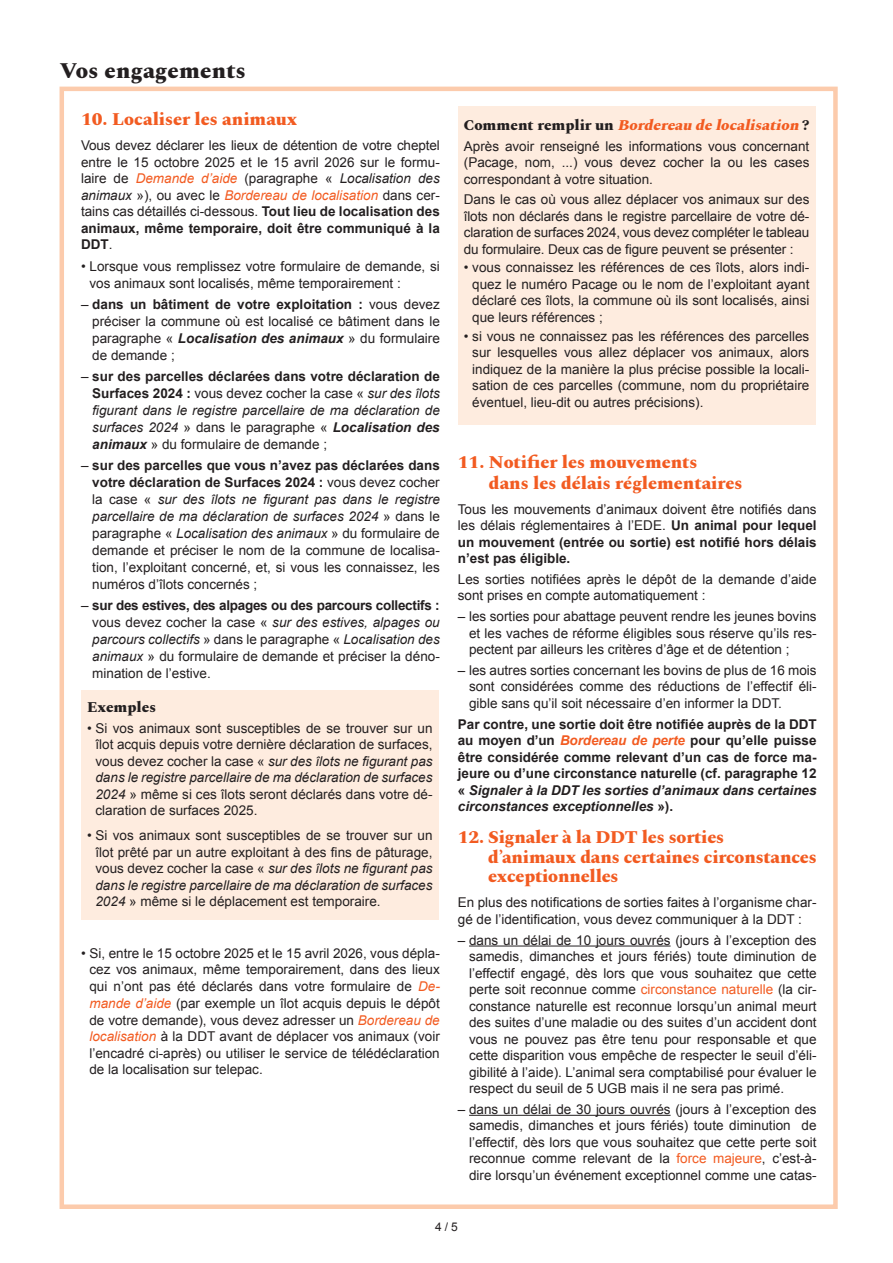
<style>
.page{position:relative;width:893px;height:1263px;background:#fff}
.page>*{position:absolute;margin:0;border:0;box-sizing:border-box;transform-origin:0 0}
.t1{font:800 22.5px "Spectral";letter-spacing:.01em;color:#231f20}
.t2{font:800 18px/19.5px "Spectral";letter-spacing:-.01em;color:#f25b21}
.t3{font:italic 800 15px "Spectral";color:#f25b21}
.t4{font:800 15px "Spectral";color:#231f20}
.t5{font:13.5px/16.5px "Arial";color:#231f20;text-align:justify}
.t6{font:700 13.5px/16.5px "Arial";color:#231f20;text-align:justify}
.t7{font:italic 13.5px/17px "Arial";color:#231f20;text-align:justify}
.t8{font:12px "Arial";color:#231f20}
.s1{font-style:italic;color:#f25b21}
.s2{font-style:italic}
.s3{font-weight:700}
.s4{font-weight:700;font-style:italic}
.s5{font-style:normal}
.s6{font-weight:700;font-style:normal}
.s7{font-style:normal;color:#231f20}
.s8{font-weight:400}
.s9{color:#f25b21}
</style>
<div class="page">
<div style="left:60px;top:87px;width:778px;height:1122px;border:4px solid #fccbac"></div>
<div style="left:81px;top:690px;width:358px;height:230px;background:#feecdf"></div>
<hr style="left:469px;top:945px;width:202px;height:1px;background:#231f20">
<hr style="left:469px;top:1115px;width:202px;height:1px;background:#231f20">
<div style="left:458px;top:106px;width:357px;height:319px;background:#feecdf"></div>
<h1 class="t1" style="left:60px;top:54px;width:188px">Vos engagements</h1>
<h2 class="t2" style="left:81px;top:108px;width:218px">10. Localiser les animaux</h2>
<p class="t5" style="left:81px;top:138px;width:360px">Vous devez déclarer les lieux de détention de votre cheptel entre le 15 octobre 2025 et le 15 avril 2026 sur le formu&shy;laire de <span class="s1">Demande d’aide</span> (paragraphe « <span class="s2">Localisation des animaux</span> »), ou avec le <span class="s1">Bordereau de localisation</span> dans cer&shy;tains cas détaillés ci-dessous. <span class="s3">Tout lieu de localisation des animaux, même temporaire, doit être communiqué à la DDT</span>.</p>
<p class="t5" style="left:89px;top:257px;width:352px;line-height:17px;text-indent:-8px">• Lorsque vous remplissez votre formulaire de demande, si vos animaux sont localisés, même temporairement :</p>
<p class="t5" style="left:92px;top:296px;width:349px;line-height:17px;text-indent:-11px">– <span class="s3">dans un bâtiment de votre exploitation :</span> vous devez préciser la commune où est localisé ce bâtiment dans le paragraphe « <span class="s4">Localisation des animaux</span> » du formulaire de demande ;</p>
<p class="t7" style="left:92px;top:368px;width:349px;text-indent:-11px"><span class="s5">–</span> <span class="s6">sur des parcelles déclarées dans votre déclaration de Surfaces 2024 :</span> <span class="s5">vous devez cocher la case «</span> sur des îlots figurant dans le registre parcellaire de ma déclaration de surfaces 2024 <span class="s5">» dans le paragraphe «</span> <span class="s3">Localisation des animaux</span> <span class="s5">» du formulaire de demande ;</span></p>
<p class="t5" style="left:92px;top:457px;width:349px;line-height:17px;text-indent:-11px">– <span class="s3">sur des parcelles que vous n’avez pas déclarées dans votre déclaration de Surfaces 2024 :</span> vous devez cocher la case « <span class="s2">sur des îlots ne figurant pas dans le registre parcellaire de ma déclaration de surfaces 2024</span> » dans le paragraphe « <span class="s2">Localisation des animaux</span> » du formulaire de demande et préciser le nom de la commune de localisa&shy;tion, l’exploitant concerné, et, si vous les connaissez, les numéros d’îlots concernés ;</p>
<p class="t5" style="left:92px;top:597px;width:349px;line-height:17px;text-indent:-11px">– <span class="s3">sur des estives, des alpages ou des parcours collectifs : </span>vous devez cocher la case « <span class="s2">sur des estives, alpages ou parcours collectifs</span> » dans le paragraphe « <span class="s2">Localisation des animaux</span> » du formulaire de demande et préciser la déno&shy;mination de l’estive.</p>
<p class="t4" style="left:87px;top:696px;width:70px">Exemples</p>
<p class="t5" style="left:95px;top:720px;width:339px;text-indent:-8px">• Si vos animaux sont susceptibles de se trouver sur un îlot acquis depuis votre dernière déclaration de surfaces, vous devez cocher la case « <span class="s2">sur des îlots ne figurant pas dans le registre parcellaire de ma déclaration de surfaces 2024</span> » même si ces îlots seront déclarés dans votre dé&shy;claration de surfaces 2025.</p>
<p class="t5" style="left:95px;top:827px;width:339px;text-indent:-8px">• Si vos animaux sont susceptibles de se trouver sur un îlot prêté par un autre exploitant à des fins de pâturage, vous devez cocher la case « <span class="s2">sur des îlots ne figurant pas dans le registre parcellaire de ma déclaration de surfaces 2024</span> » même si le déplacement est temporaire.</p>
<p class="t5" style="left:89px;top:945px;width:352px;text-indent:-8px">• Si, entre le 15 octobre 2025 et le 15 avril 2026, vous dépla&shy;cez vos animaux, même temporairement, dans des lieux qui n’ont pas été déclarés dans votre formulaire de <span class="s1">De&shy;mande d’aide</span> (par exemple un îlot acquis depuis le dépôt de votre demande), vous devez adresser un <span class="s1">Bordereau de localisation</span> à la DDT avant de déplacer vos animaux (voir l’encadré ci-après) ou utiliser le service de télédéclaration de la localisation sur telepac.</p>
<p class="t3" style="left:464px;top:114px;width:347px"><span class="s7">C o m m e n t r e m p l i r u n</span> Bordereau de localisation <span class="s7">?</span></p>
<p class="t5" style="left:464px;top:138px;width:347px">Après avoir renseigné les informations vous concernant (Pacage, nom, ...) vous devez cocher la ou les cases correspondant à votre situation.</p>
<p class="t5" style="left:464px;top:191px;width:347px">Dans le cas où vous allez déplacer vos animaux sur des îlots non déclarés dans le registre parcellaire de votre dé&shy;claration de surfaces 2024, vous devez compléter le tableau du formulaire. Deux cas de figure peuvent se présenter :</p>
<p class="t5" style="left:472px;top:260px;width:339px;text-indent:-8px">• vous connaissez les références de ces îlots, alors indi&shy;quez le numéro Pacage ou le nom de l’exploitant ayant déclaré ces îlots, la commune où ils sont localisés, ainsi que leurs références ;</p>
<p class="t5" style="left:472px;top:328px;width:339px;text-indent:-8px">• si vous ne connaissez pas les références des parcelles sur lesquelles vous allez déplacer vos animaux, alors indiquez de la manière la plus précise possible la locali&shy;sation de ces parcelles (commune, nom du propriétaire éventuel, lieu-dit ou autres précisions).</p>
<h2 class="t2" style="left:489px;top:450px;width:255px;line-height:21px;text-indent:-31px">11. Notifier les mouvements<br>dans les délais réglementaires</h2>
<p class="t6" style="left:458px;top:501px;width:360px"><span class="s8">Tous les mouvements d’animaux doivent être notifiés dans les délais réglementaires à l’EDE.</span> Un animal pour lequel un mouvement (entrée ou sortie) est notifié hors délais n’est pas éligible.</p>
<p class="t5" style="left:458px;top:571px;width:360px">Les sorties notifiées après le dépôt de la demande d’aide sont prises en compte automatiquement :</p>
<p class="t5" style="left:469px;top:608px;width:349px;text-indent:-11px">– les sorties pour abattage peuvent rendre les jeunes bovins et les vaches de réforme éligibles sous réserve qu’ils res&shy;pectent par ailleurs les critères d’âge et de détention ;</p>
<p class="t5" style="left:469px;top:662px;width:349px;text-indent:-11px">– les autres sorties concernant les bovins de plus de 16 mois sont considérées comme des réductions de l’effectif éli&shy;gible sans qu’il soit nécessaire d’en informer la DDT.</p>
<p class="t6" style="left:458px;top:716px;width:360px">Par contre, une sortie doit être notifiée auprès de la DDT au moyen d’un <span class="s1">Bordereau de perte</span> pour qu’elle puisse être considérée comme relevant d’un cas de force ma&shy;jeure ou d’une circonstance naturelle (cf. paragraphe 12 « <span class="s2">Signaler à la DDT les sorties d’animaux dans certaines circonstances exceptionnelles</span> »).</p>
<h2 class="t2" style="left:488px;top:826px;width:330px;text-indent:-30px">12. Signaler à la DDT les sorties d’animaux dans certaines circonstances exceptionnelles</h2>
<p class="t5" style="left:458px;top:894px;width:360px">En plus des notifications de sorties faites à l’organisme char&shy;gé de l’identification, vous devez communiquer à la DDT :</p>
<p class="t5" style="left:469px;top:932px;width:349px;text-indent:-11px">– dans un délai de 10 jours ouvrés (jours à l’exception des samedis, dimanches et jours fériés) toute diminution de l’effectif engagé, dès lors que vous souhaitez que cette perte soit reconnue comme <span class="s9">circonstance naturelle</span> (la cir&shy;constance naturelle est reconnue lorsqu’un animal meurt des suites d’une maladie ou des suites d’un accident dont vous ne pouvez pas être tenu pour responsable et que cette disparition vous empêche de respecter le seuil d’éli&shy;gibilité à l’aide). L’animal sera comptabilisé pour évaluer le respect du seuil de 5 UGB mais il ne sera pas primé.</p>
<p class="t5" style="left:469px;top:1101px;width:349px;text-indent:-11px">– dans un délai de 30 jours ouvrés (jours à l’exception des samedis, dimanches et jours fériés) toute diminution de l’effectif, dès lors que vous souhaitez que cette perte soit reconnue comme relevant de la <span class="s9">force majeure</span>, c’est-à&shy;dire lorsqu’un événement exceptionnel comme une catas-</p>
<p class="t8" style="left:435px;top:1219px;width:24px">4 / 5</p>
</div>
